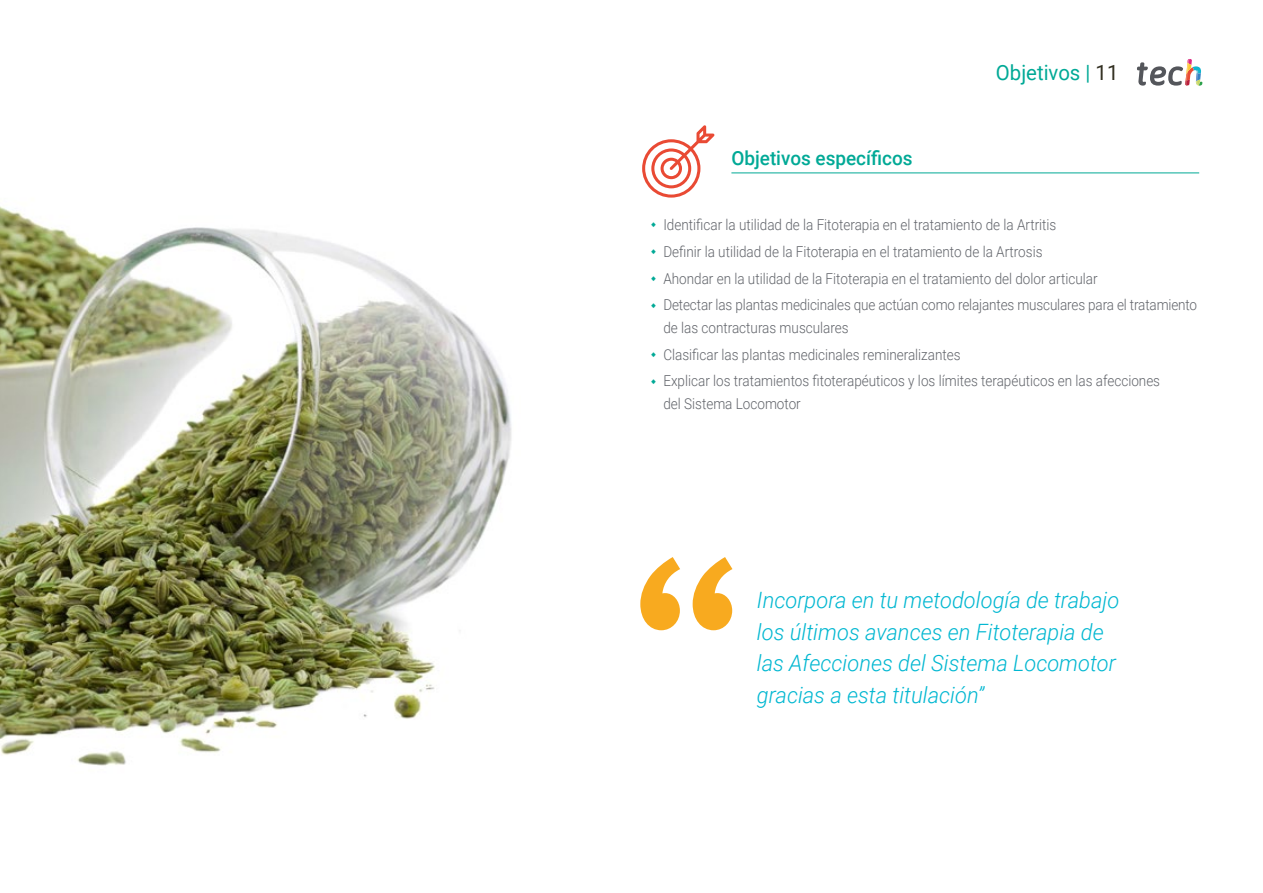
<style>
.page{position:relative;width:1263px;height:893px;background:#fff}
.page>*{position:absolute;margin:0;border:0;box-sizing:border-box;transform-origin:0 0}
.t1{font:italic 300 22.5px/31.5px "Roboto";color:#00b7d1}
.t2{font:21px "Roboto";color:#00a996}
.t3{font:500 19.5px "Roboto";color:#00a996}
.t4{font:300 15px/26.7px "Roboto";color:#61646a;scale:.9 1}
.s1{color:#312e20}
</style>
<div class="page">
<img style="left:0;top:206px;width:512px;height:560px">
<svg style="left:1137px;top:59px;width:65px;height:27px"></svg>
<svg style="left:640px;top:557px;width:92px;height:73px"></svg>
<svg style="left:642px;top:125px;width:72px;height:73px"></svg>
<hr style="left:731px;top:173px;width:468px;height:1px;background:#00a996">
<h3 class="t3" style="left:731px;top:144px;width:183px">Objetivos específicos</h3>
<h2 class="t2" style="left:996px;top:57px;width:124px">Objetivos | <span class="s1">11</span></h2>
<p class="t4" style="left:663px;top:211px;width:595px">Identificar la utilidad de la Fitoterapia en el tratamiento de la Artritis<br>Definir la utilidad de la Fitoterapia en el tratamiento de la Artrosis<br>Ahondar en la utilidad de la Fitoterapia en el tratamiento del dolor articular<br>Detectar las plantas medicinales que actúan como relajantes musculares para el tratamiento</p>
<p class="t4" style="left:663px;top:313px;width:553px">de las contracturas musculares<br>Clasificar las plantas medicinales remineralizantes<br>Explicar los tratamientos fitoterapéuticos y los límites terapéuticos en las afecciones</p>
<p class="t4" style="left:663px;top:389px;width:154px">del Sistema Locomotor</p>
<h1 class="t1" style="left:757px;top:584px;width:364px">Incorpora en tu metodología de trabajo los últimos avances en Fitoterapia de las Afecciones del Sistema Locomotor gracias a esta titulación”</h1>
</div>
